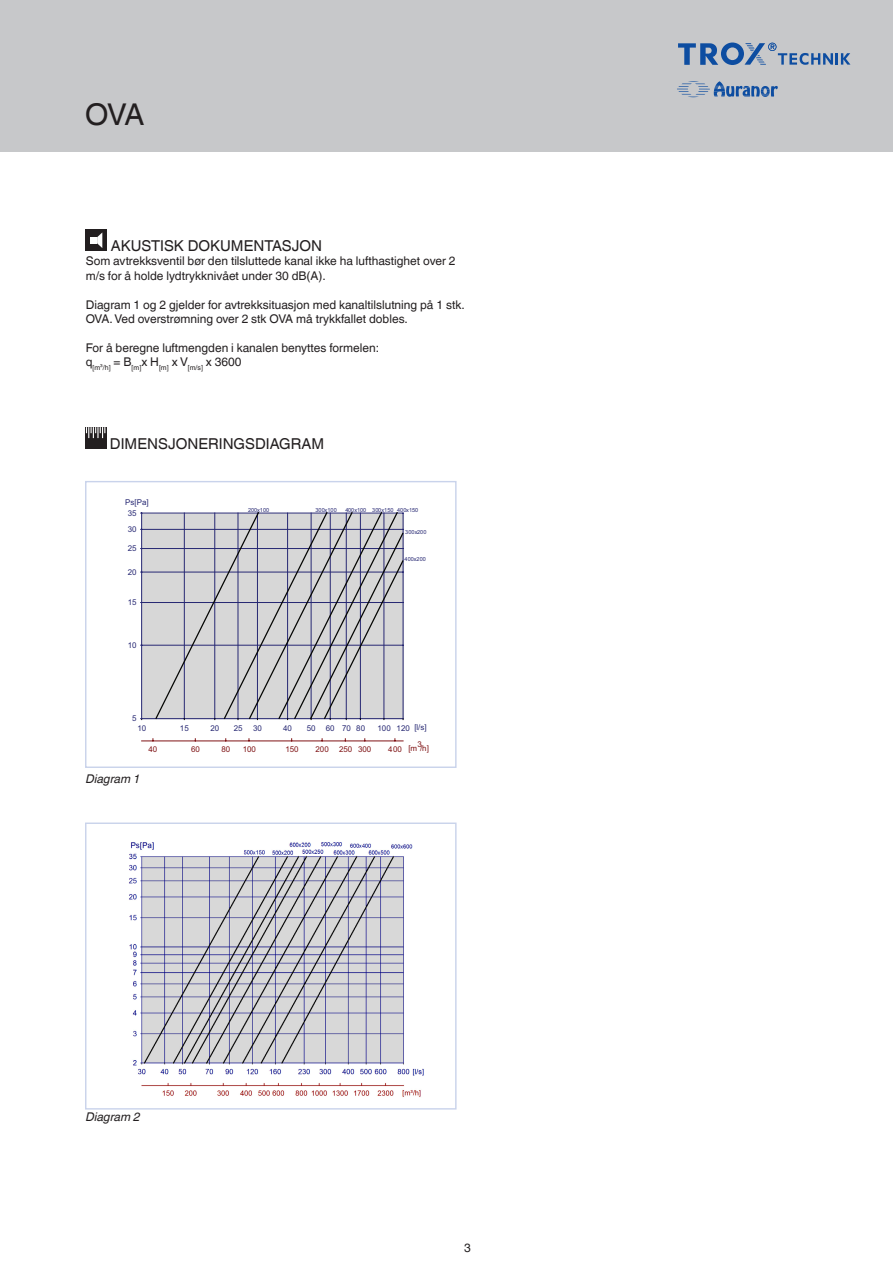
<style>
.page{position:relative;width:893px;height:1263px;background:#fff}
.page>*{position:absolute;margin:0;border:0;box-sizing:border-box;transform-origin:0 0}
.t1{font:30px "TROX Helvetica";color:#231f20}
.t2{font:15px "TROX Helvetica";color:#231f20}
.t3{font:12px/14.4px "TROX Helvetica";color:#231f20}
.Diamgram{font:italic 12px "TROX Helvetica";color:#231f20}
.t4{font:7.95px "Arial";letter-spacing:-.005em;color:#272873}
.t5{font:7.95px "Arial";letter-spacing:-.005em;color:#7f1315}
.t6{font:7.05px "TROX Helvetica";color:#231f20}
.t7{font:5.55px "Arial";letter-spacing:.01em;color:#272873}
</style>
<div class="page">
<div style="left:0;top:0;width:893px;height:152px;background:#c7c8ca"></div>
<div style="left:86px;top:230px;width:21px;height:21px;background:#231f20"></div>
<svg style="left:90px;top:233px;width:12px;height:15px"></svg>
<div style="left:85px;top:428px;width:21px;height:21px;background:#231f20"></div>
<svg style="left:86px;top:428px;width:19px;height:10px"></svg>
<div style="left:141px;top:513px;width:263px;height:206px;background:#d7d7d7"></div>
<hr style="left:142px;top:718px;width:261px;height:1px;background:#272873">
<hr style="left:142px;top:513px;width:261px;height:1px;background:#272873">
<hr style="left:142px;top:645px;width:261px;height:1px;background:#272873">
<hr style="left:142px;top:602px;width:261px;height:1px;background:#272873">
<hr style="left:142px;top:572px;width:261px;height:1px;background:#272873">
<hr style="left:142px;top:548px;width:261px;height:1px;background:#272873">
<hr style="left:142px;top:529px;width:261px;height:1px;background:#272873">
<hr style="left:141px;top:513px;width:1px;height:206px;background:#272873">
<svg style="left:154px;top:512px;width:250px;height:208px"></svg>
<hr style="left:142px;top:741px;width:261px;height:1px;background:#7f1315">
<div style="left:85px;top:481px;width:372px;height:287px;border:1px solid #c9d3eb"></div>
<img style="left:129px;top:842px;width:295px;height:255px">
<div style="left:85px;top:822px;width:372px;height:287px;border:1px solid #c9d3eb"></div>
<svg style="left:677px;top:81px;width:101px;height:17px"></svg>
<svg style="left:678px;top:43px;width:172px;height:22px"></svg>
<p class="t1" style="left:85px;top:97px;width:61px">OVA</p>
<p class="t2" style="left:111px;top:237px;width:213px">AKUSTISK DOKUMENTASJON</p>
<p class="t3" style="left:86px;top:254px;width:371px">Som avtrekksventil bør den tilsluttede kanal ikke ha lufthastighet over 2 m/s for å holde lydtrykknivået under 30 dB(A).</p>
<p class="t3" style="left:86px;top:297px;width:380px">Diagram 1 og 2 gjelder for avtrekksituasjon med kanaltilslutning på 1 stk.<br>OVA. Ved overstrømning over 2 stk OVA må trykkfallet dobles.</p>
<p class="t3" style="left:86px;top:340px;width:295px">For å beregne luftmengden i kanalen benyttes formelen:</p>
<p class="t6" style="left:86px;top:364px;width:157px"><sup>q</sup>[m³/h] <sup>=</sup> <sup>B</sup>[m]<sup>x</sup> <sup>H</sup>[m] <sup>x</sup> <sup>V</sup>[m/s] <sup>x</sup> <sup>3600</sup></p>
<p class="t2" style="left:110px;top:435px;width:216px">DIMENSJONERINGSDIAGRAM</p>
<p class="t4" style="left:125px;top:498px;width:25px">Ps[Pa]</p>
<p class="t4" style="left:128px;top:509px;width:10px">35</p>
<p class="t4" style="left:128px;top:525px;width:10px">30</p>
<p class="t4" style="left:128px;top:544px;width:10px">25</p>
<p class="t4" style="left:128px;top:568px;width:10px">20</p>
<p class="t4" style="left:128px;top:598px;width:10px">15</p>
<p class="t4" style="left:128px;top:641px;width:10px">10</p>
<p class="t4" style="left:132px;top:714px;width:6px">5</p>
<p class="t7" style="left:248px;top:507px;width:23px">200x100</p>
<p class="t7" style="left:315px;top:507px;width:23px">300x100</p>
<p class="t7" style="left:345px;top:507px;width:75px">400x100 300x150 400x150</p>
<p class="t7" style="left:405px;top:529px;width:23px">300x200</p>
<p class="t7" style="left:405px;top:556px;width:23px">400x200</p>
<p class="t4" style="left:138px;top:724px;width:10px">10</p>
<p class="t4" style="left:180px;top:724px;width:11px">15</p>
<p class="t4" style="left:210px;top:724px;width:10px">20</p>
<p class="t4" style="left:234px;top:724px;width:10px">25</p>
<p class="t4" style="left:253px;top:724px;width:10px">30</p>
<p class="t4" style="left:283px;top:724px;width:10px">40</p>
<p class="t4" style="left:307px;top:724px;width:10px">50</p>
<p class="t4" style="left:326px;top:724px;width:41px">60 70 80</p>
<p class="t4" style="left:377px;top:724px;width:51px">100 120 [l/s]</p>
<p class="Diamgram" style="left:86px;top:772px;width:56px">Diagram 1</p>
<p class="t5" style="left:417px;top:739px;width:6px">3</p>
<p class="t5" style="left:420px;top:743px;width:11px">/h]</p>
<p class="t5" style="left:149px;top:745px;width:10px">40</p>
<p class="t5" style="left:191px;top:745px;width:10px">60</p>
<p class="t5" style="left:221px;top:745px;width:10px">80</p>
<p class="t5" style="left:243px;top:745px;width:15px">100</p>
<p class="t5" style="left:285px;top:745px;width:15px">150</p>
<p class="t5" style="left:315px;top:745px;width:15px">200</p>
<p class="t5" style="left:339px;top:745px;width:34px">250 300</p>
<p class="t5" style="left:388px;top:745px;width:30px">400 [m</p>
<p class="Diamgram" style="left:86px;top:1110px;width:56px">Diagram 2</p>
<p class="t3" style="left:464px;top:1240px;width:8px">3</p>
</div>
